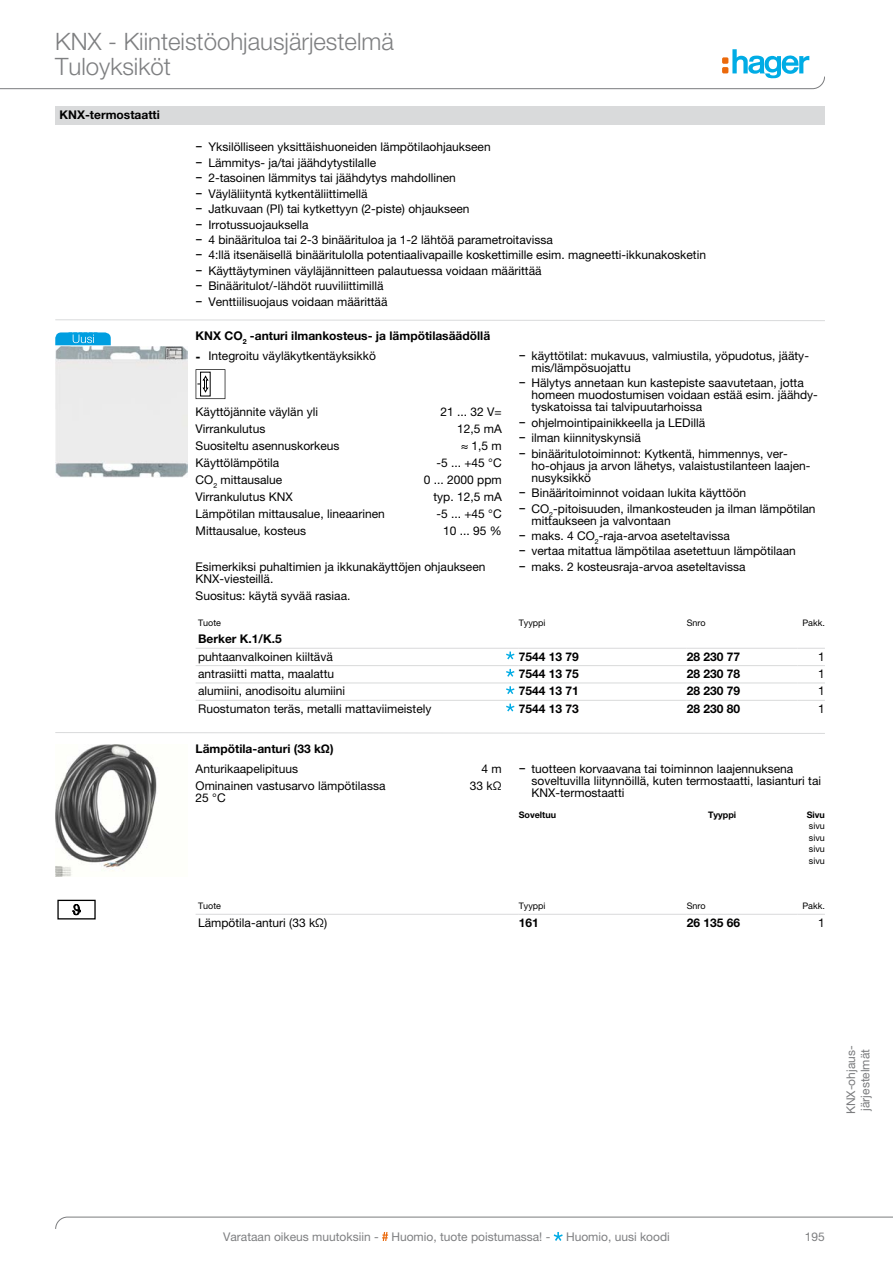
<style>
.page{position:relative;width:893px;height:1263px;background:#fff}
.page>*{position:absolute;margin:0;border:0;box-sizing:border-box;transform-origin:0 0}
.t1{font:300 24px/25.2px "Helvetica Neue LT Pro";color:#7e7f81}
.t2{font:12px/15.5px "Helvetica Neue LT Pro";color:#000}
.t3{font:700 12px "Helvetica Neue LT Pro";color:#000}
.t4{font:12px "Helvetica Neue LT Pro";color:#7e7f81}
.t5{font:12px/14.4px "Helvetica Neue LT Pro";color:#7b7c7e}
.t6{font:9px/11.6px "Helvetica Neue LT Pro";color:#000;text-align:justify}
.t7{font:700 9px "Helvetica Neue LT Pro";color:#000}
.s1{font-family:"Arial"}
.s2{font-family:"Arial";font-weight:700;font-size:13.5px}
</style>
<div class="page">
<svg style="left:0;top:49px;width:825px;height:40px"></svg>
<svg style="left:55px;top:1217px;width:838px;height:24px"></svg>
<div style="left:55px;top:106px;width:770px;height:19px;background:#d9dadb"></div>
<svg style="left:55px;top:319px;width:770px;height:2px"></svg>
<img style="left:55px;top:346px;width:132px;height:132px">
<svg style="left:55px;top:332px;width:56px;height:13px"></svg>
<svg style="left:196px;top:369px;width:29px;height:30px"></svg>
<hr style="left:196px;top:648px;width:310px;height:1px;background:#d9dadb">
<hr style="left:519px;top:648px;width:168px;height:1px;background:#d9dadb">
<hr style="left:687px;top:648px;width:110px;height:1px;background:#d9dadb">
<svg style="left:797px;top:648px;width:28px;height:1px"></svg>
<hr style="left:196px;top:665px;width:310px;height:1px;background:#d9dadb">
<hr style="left:519px;top:665px;width:168px;height:1px;background:#d9dadb">
<hr style="left:687px;top:665px;width:110px;height:1px;background:#d9dadb">
<svg style="left:797px;top:665px;width:28px;height:1px"></svg>
<hr style="left:196px;top:682px;width:310px;height:1px;background:#d9dadb">
<hr style="left:519px;top:682px;width:168px;height:1px;background:#d9dadb">
<hr style="left:687px;top:682px;width:110px;height:1px;background:#d9dadb">
<svg style="left:797px;top:682px;width:28px;height:1px"></svg>
<hr style="left:196px;top:700px;width:310px;height:1px;background:#d9dadb">
<hr style="left:519px;top:700px;width:168px;height:1px;background:#d9dadb">
<hr style="left:687px;top:700px;width:110px;height:1px;background:#d9dadb">
<svg style="left:797px;top:700px;width:28px;height:1px"></svg>
<svg style="left:506px;top:648px;width:13px;height:11px"></svg>
<svg style="left:506px;top:665px;width:13px;height:29px"></svg>
<svg style="left:506px;top:700px;width:13px;height:11px"></svg>
<svg style="left:55px;top:732px;width:770px;height:2px"></svg>
<div style="left:57px;top:900px;width:39px;height:19px;border:1px solid #000"></div>
<svg style="left:72px;top:904px;width:9px;height:11px"></svg>
<img style="left:55px;top:745px;width:102px;height:132px">
<hr style="left:196px;top:914px;width:310px;height:1px;background:#d9dadb">
<svg style="left:506px;top:914px;width:13px;height:1px"></svg>
<hr style="left:519px;top:914px;width:168px;height:1px;background:#d9dadb">
<hr style="left:687px;top:914px;width:110px;height:1px;background:#d9dadb">
<svg style="left:797px;top:914px;width:28px;height:1px"></svg>
<h1 class="t1" style="left:55px;top:28px;width:340px">KNX - Kiinteistöohjausjärjestelmä<br>Tuloyksiköt</h1>
<p class="t3" style="left:60px;top:107px;width:102px">KNX-termostaatti</p>
<p class="t2" style="left:196px;top:139px;width:512px"><span class="s1">−</span> Yksilölliseen yksittäishuoneiden lämpötilaohjaukseen<br><span class="s1">−</span> Lämmitys- ja/tai jäähdytystilalle<br><span class="s1">−</span> 2-tasoinen lämmitys tai jäähdytys mahdollinen<br><span class="s1">−</span> Väyläliityntä kytkentäliittimellä<br><span class="s1">−</span> Jatkuvaan (PI) tai kytkettyyn (2-piste) ohjaukseen<br><span class="s1">−</span> Irrotussuojauksella<br><span class="s1">−</span> 4 binäärituloa tai 2-3 binäärituloa ja 1-2 lähtöä parametroitavissa<br><span class="s1">−</span> 4:llä itsenäisellä binääritulolla potentiaalivapaille koskettimille esim. magneetti-ikkunakosketin <span class="s1">−</span> Käyttäytyminen väyläjännitteen palautuessa voidaan määrittää<br><span class="s1">−</span> Binääritulot/-lähdöt ruuviliittimillä<br><span class="s1">−</span> Venttiilisuojaus voidaan määrittää</p>
<p class="t3" style="left:196px;top:329px;width:296px">KNX CO<sub>2</sub> -anturi ilmankosteus- ja lämpötilasäädöllä</p>
<p class="t2" style="left:196px;top:348px;width:182px"><span class="s2">-</span> Integroitu väyläkytkentäyksikkö</p>
<p class="t2" style="left:531px;top:350px;width:279px;line-height:12px;text-indent:-13px"><span class="s1">−</span> käyttötilat: mukavuus, valmiustila, yöpudotus, jää ty&shy;mis/läm pö suo jat tu</p>
<p class="t2" style="left:531px;top:377px;width:288px;line-height:12px;text-indent:-13px"><span class="s1">−</span> Hälytys annetaan kun kastepiste saavutetaan, jotta homeen muodostumisen voidaan estää esim. jääh dy&shy;tys ka tois sa tai talvipuutarhoissa</p>
<p class="t2" style="left:519px;top:415px;width:271px"><span class="s1">−</span> ohjelmointipainikkeella ja LEDillä<br><span class="s1">−</span> ilman kiinnityskynsiä<br><span class="s1">−</span> binääritulotoiminnot: Kytkentä, himmennys, ver-</p>
<p class="t2" style="left:531px;top:459px;width:280px;line-height:12px">ho-ohjaus ja arvon lähetys, valaistustilanteen laa jen&shy;nusyk sik kö</p>
<p class="t2" style="left:519px;top:485px;width:298px"><span class="s1">−</span> Binääritoiminnot voidaan lukita käyttöön<br><span class="s1">−</span> CO<sub>2</sub>-pitoisuuden, ilmankosteuden ja ilman lämpötilan</p>
<p class="t2" style="left:519px;top:512px;width:279px;text-indent:13px">mit tauk seen ja valvontaan<br><span class="s1">−</span> maks. 4 CO<sub>2</sub>-raja-arvoa aseteltavissa<br><span class="s1">−</span> vertaa mitattua lämpötilaa asetettuun lämpötilaan <span class="s1">−</span> maks. 2 kosteusraja-arvoa aseteltavissa</p>
<p class="t2" style="left:196px;top:404px;width:124px">Käyttöjännite väylän yli</p>
<p class="t2" style="left:440px;top:404px;width:63px">21 ... 32 V=</p>
<p class="t2" style="left:196px;top:421px;width:71px">Virrankulutus</p>
<p class="t2" style="left:457px;top:421px;width:46px">12,5 mA</p>
<p class="t2" style="left:196px;top:438px;width:146px">Suositeltu asennuskorkeus</p>
<p class="t2" style="left:461px;top:438px;width:42px">≈ 1,5 m</p>
<p class="t2" style="left:196px;top:455px;width:85px">Käyttölämpötila</p>
<p class="t2" style="left:436px;top:455px;width:67px">-5 ... +45 °C</p>
<p class="t2" style="left:196px;top:471px;width:88px">CO<sub>2</sub> mittausalue</p>
<p class="t2" style="left:424px;top:471px;width:79px">0 ... 2000 ppm</p>
<p class="t2" style="left:196px;top:488px;width:99px">Virrankulutus KNX</p>
<p class="t2" style="left:433px;top:488px;width:70px">typ. 12,5 mA</p>
<p class="t2" style="left:196px;top:505px;width:191px">Lämpötilan mittausalue, lineaarinen</p>
<p class="t2" style="left:436px;top:505px;width:67px">-5 ... +45 °C</p>
<p class="t2" style="left:196px;top:522px;width:112px">Mittausalue, kosteus</p>
<p class="t2" style="left:443px;top:522px;width:60px">10 ... 95 %</p>
<p class="t2" style="left:196px;top:561px;width:291px;line-height:12px">Esimerkiksi puhaltimien ja ikkunakäyttöjen ohjaukseen<br>KNX-viesteillä.</p>
<p class="t2" style="left:196px;top:588px;width:156px">Suositus: käytä syvää rasiaa.</p>
<p class="t6" style="left:198px;top:617px;width:25px">Tuote</p>
<p class="t6" style="left:519px;top:617px;width:28px">Tyyppi</p>
<p class="t6" style="left:687px;top:617px;width:20px">Snro</p>
<p class="t6" style="left:802px;top:617px;width:24px">Pakk.</p>
<p class="t3" style="left:198px;top:632px;width:85px">Berker K.1/K.5</p>
<p class="t2" style="left:198px;top:648px;width:136px">puhtaanvalkoinen kiiltävä</p>
<p class="t3" style="left:519px;top:649px;width:62px">7544 13 79</p>
<p class="t3" style="left:687px;top:649px;width:55px">28 230 77</p>
<p class="t2" style="left:818px;top:648px;width:8px">1</p>
<p class="t2" style="left:198px;top:666px;width:138px">antrasiitti matta, maalattu</p>
<p class="t3" style="left:519px;top:666px;width:62px">7544 13 75</p>
<p class="t3" style="left:687px;top:666px;width:55px">28 230 78</p>
<p class="t2" style="left:818px;top:666px;width:8px">1</p>
<p class="t2" style="left:198px;top:683px;width:149px">alumiini, anodisoitu alumiini</p>
<p class="t3" style="left:519px;top:684px;width:62px">7544 13 71</p>
<p class="t3" style="left:687px;top:684px;width:55px">28 230 79</p>
<p class="t2" style="left:818px;top:683px;width:8px">1</p>
<p class="t2" style="left:198px;top:700px;width:235px">Ruostumaton teräs, metalli mattaviimeistely</p>
<p class="t3" style="left:519px;top:701px;width:62px">7544 13 73</p>
<p class="t3" style="left:687px;top:701px;width:55px">28 230 80</p>
<p class="t2" style="left:818px;top:700px;width:8px">1</p>
<p class="t3" style="left:196px;top:741px;width:140px">Lämpötila-anturi (33 kΩ)</p>
<p class="t2" style="left:196px;top:761px;width:104px">Anturikaapelipituus</p>
<p class="t2" style="left:481px;top:761px;width:22px">4 m</p>
<p class="t2" style="left:196px;top:779px;width:191px;line-height:12px">Ominainen vastusarvo lämpötilassa<br>25 °C</p>
<p class="t2" style="left:470px;top:777px;width:33px">33 kΩ</p>
<p class="t2" style="left:531px;top:762px;width:291px;line-height:12px;text-indent:-13px"><span class="s1">−</span> tuotteen korvaavana tai toiminnon laajennuksena sovel tu vil la liitynnöillä, kuten termostaatti, lasianturi tai<br>KNX-termostaatti</p>
<p class="t7" style="left:519px;top:809px;width:39px">Soveltuu</p>
<p class="t7" style="left:708px;top:809px;width:30px">Tyyppi</p>
<p class="t7" style="left:807px;top:809px;width:20px">Sivu</p>
<p class="t6" style="left:809px;top:820px;width:18px">sivu sivu sivu sivu</p>
<p class="t6" style="left:198px;top:900px;width:25px">Tuote</p>
<p class="t6" style="left:519px;top:900px;width:28px">Tyyppi</p>
<p class="t6" style="left:687px;top:900px;width:20px">Snro</p>
<p class="t6" style="left:802px;top:900px;width:24px">Pakk.</p>
<p class="t2" style="left:198px;top:914px;width:131px">Lämpötila-anturi (33 kΩ)</p>
<p class="t3" style="left:519px;top:915px;width:22px">161</p>
<p class="t3" style="left:687px;top:915px;width:55px">26 135 66</p>
<p class="t2" style="left:818px;top:914px;width:8px">1</p>
<p class="t5" style="left:844px;top:1114px;width:70px;rotate:-90deg">KNX-ohjaus&shy;järjestelmät</p>
<p class="t4" style="left:223px;top:1229px;width:329px">Varataan oikeus muutoksiin - Huomio, tuote poistumassa! -</p>
<p class="t4" style="left:566px;top:1229px;width:105px">Huomio, uusi koodi</p>
<p class="t4" style="left:805px;top:1229px;width:22px">195</p>
</div>
